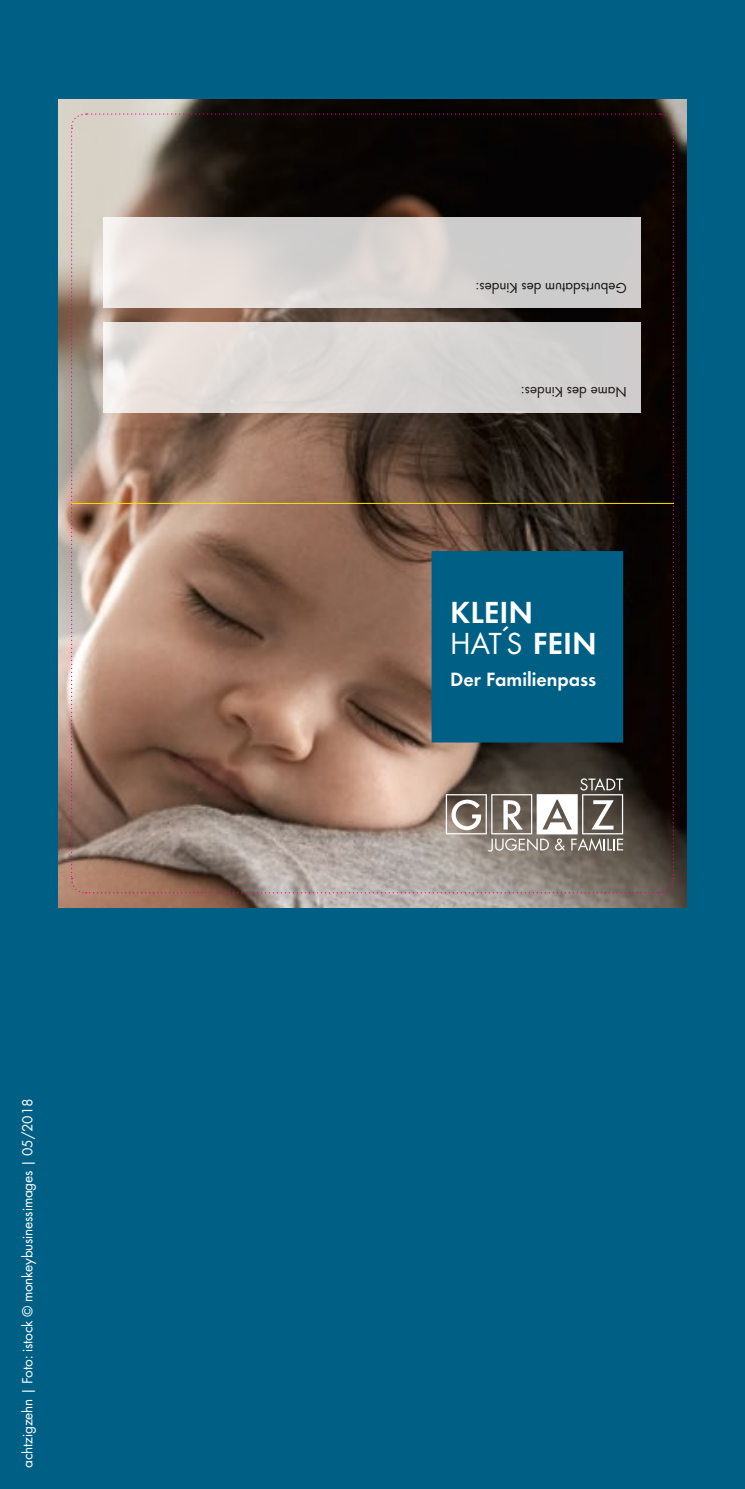
<style>
.page{position:relative;width:745px;height:1489px;background:#fff}
.page>*{position:absolute;margin:0;border:0;box-sizing:border-box;transform-origin:0 0}
.t1{font:31.75px "Futura Boo";color:#fff}
.t2{font:31.75px "Futura Dem";color:#fff}
.t3{font:20px "Futura Dem";color:#fff}
.t4{font:15.25px "Futura Boo";letter-spacing:-.01em;color:#fff}
.t5{font:15px "Futura Boo";color:#1a1716}
.s1{font-family:"Futura Dem"}
</style>
<div class="page">
<div style="left:0;top:0;width:744px;height:1488px;background:#005f85"></div>
<img style="left:59px;top:99px;width:626px;height:808px">
<svg style="left:70px;top:113px;width:604px;height:781px;background:#635952"></svg>
<div style="left:104px;top:322px;width:536px;height:90px;background:linear-gradient(to right,#ebe3df,#cccbcb)"></div>
<svg style="left:104px;top:217px;width:536px;height:90px;background:#d8d4d2"></svg>
<p class="t4" style="left:17px;top:1467px;width:371px;rotate:-90deg">achtzigzehn | Foto: istock © monkeybusinessimages | 05/2018</p>
<p class="t5" style="left:626px;top:298px;width:152px;rotate:-180deg">Geburtsdatum des Kindes:</p>
<p class="t5" style="left:626px;top:402px;width:107px;rotate:-180deg">Name des Kindes:</p>
<h1 class="t2" style="left:450px;top:588px;width:84px">KLEIN</h1>
<h1 class="t1" style="left:450px;top:622px;width:148px">HAT´S <span class="s1">FEIN</span></h1>
<h2 class="t3" style="left:450px;top:664px;width:148px">Der Familienpass</h2>
</div>
